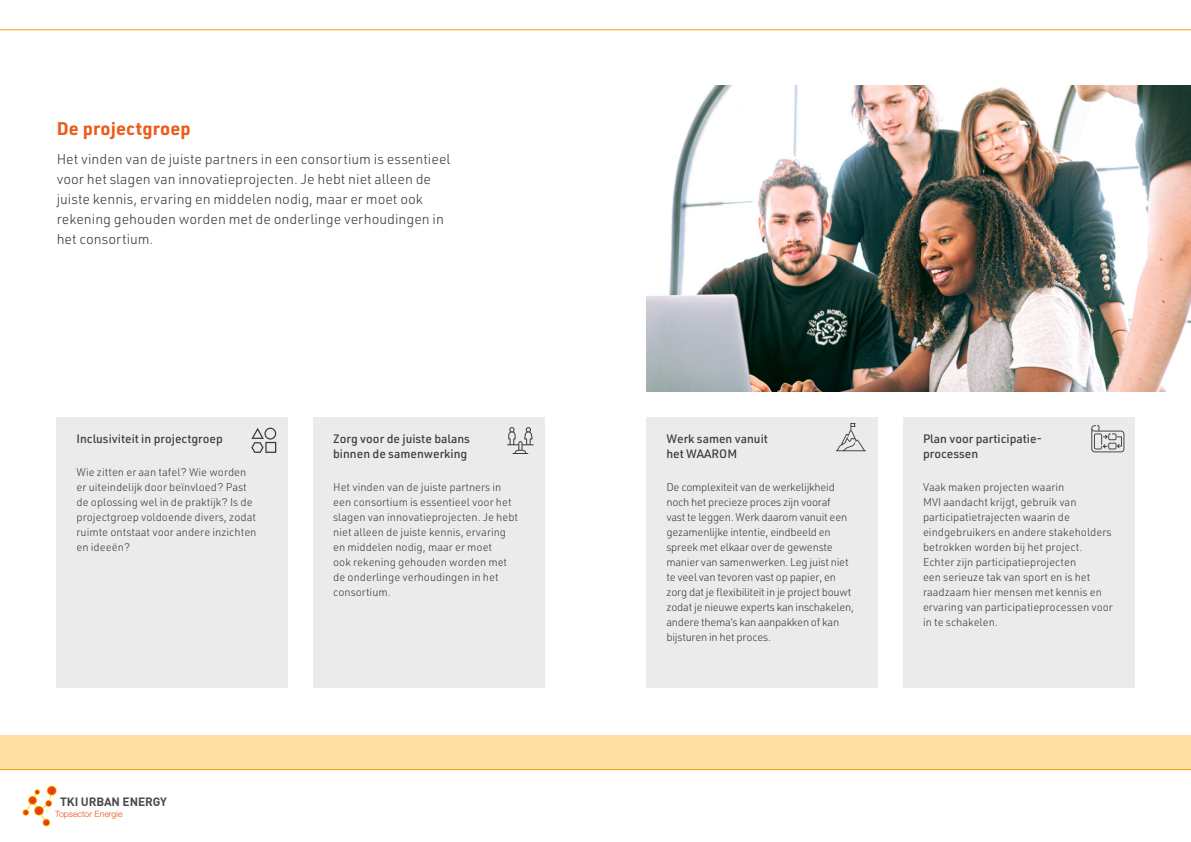
<style>
.page{position:relative;width:1191px;height:842px;background:#fff}
.page>*{position:absolute;margin:0;border:0;box-sizing:border-box;transform-origin:0 0}
.t1{font:700 18px "URWDIN";letter-spacing:.01em;color:#e95e1d}
.t2{font:300 14px/20px "URWDIN";color:#3c3c3c}
.t3{font:500 12px/15px "URWDIN";color:#3c3c3c}
.t4{font:700 11.9px "DINOT";letter-spacing:-.01em;color:#4a4a49}
.t5{font:300 11px/15px "URWDIN";color:#3c3c3c}
.t6{font:300 11px/15px "URWDIN";letter-spacing:-.02em;color:#3c3c3c}
.t7{font:300 8.7px "Helvetica Neue LT Std";color:#e94e1b}
</style>
<div class="page">
<div style="left:646px;top:417px;width:231px;height:270px;background:#ebebeb"></div>
<div style="left:903px;top:417px;width:231px;height:270px;background:#ebebeb"></div>
<div style="left:57px;top:417px;width:231px;height:270px;background:#ebebeb"></div>
<div style="left:313px;top:417px;width:231px;height:270px;background:#ebebeb"></div>
<img style="left:646px;top:85px;width:545px;height:307px">
<svg style="left:251px;top:428px;width:25px;height:25px"></svg>
<svg style="left:507px;top:427px;width:26px;height:27px"></svg>
<svg style="left:835px;top:423px;width:31px;height:28px"></svg>
<svg style="left:1091px;top:425px;width:33px;height:27px"></svg>
<div style="left:0;top:736px;width:1191px;height:33px;background:#ffdea3"></div>
<hr style="left:0;top:29px;width:1191px;height:1px;background:#ff9600">
<svg style="left:0;top:769px;width:1191px;height:58px"></svg>
<svg style="left:23px;top:786px;width:33px;height:40px"></svg>
<h1 class="t1" style="left:57px;top:116px;width:135px">De projectgroep</h1>
<p class="t2" style="left:57px;top:148px;width:395px">Het vinden van de juiste partners in een consortium is essentieel voor het slagen van innovatieprojecten. Je hebt niet alleen de juiste kennis, ervaring en middelen nodig, maar er moet ook rekening gehouden worden met de onderlinge verhoudingen in het consortium.</p>
<p class="t3" style="left:77px;top:430px;width:148px">Inclusiviteit in projectgroep</p>
<p class="t5" style="left:77px;top:464px;width:181px">Wie zitten er aan tafel? Wie worden er uiteindelijk door beïnvloed? Past de oplossing wel in de praktijk? Is de projectgroep voldoende divers, zodat ruimte ontstaat voor andere inzichten en ideeën?</p>
<p class="t3" style="left:333px;top:430px;width:138px">Zorg voor de juiste balans binnen de samenwerking</p>
<p class="t5" style="left:333px;top:479px;width:186px">Het vinden van de juiste partners in een consortium is essentieel voor het slagen van innovatieprojecten. Je hebt niet alleen de juiste kennis, ervaring en middelen nodig, maar er moet<br>ook rekening gehouden worden met de onderlinge verhoudingen in het consortium.</p>
<p class="t4" style="left:60px;top:794px;width:108px">TKI URBAN ENERGY</p>
<p class="t7" style="left:55px;top:808px;width:69px">Topsector Energie</p>
<p class="t3" style="left:666px;top:430px;width:103px">Werk samen vanuit het WAAROM</p>
<p class="t6" style="left:666px;top:479px;width:189px">De complexiteit van de werkelijkheid noch het precieze proces zijn vooraf<br>vast te leggen. Werk daarom vanuit een gezamenlijke intentie, eindbeeld en spreek met elkaar over de gewenste manier van samenwerken. Leg juist niet te veel van tevoren vast op papier, en zorg dat je flexibiliteit in je project bouwt zodat je nieuwe experts kan inschakelen, andere thema’s kan aanpakken of kan bijsturen in het proces.</p>
<p class="t3" style="left:923px;top:430px;width:121px">Plan voor participatie&shy;processen</p>
<p class="t5" style="left:923px;top:479px;width:191px">Vaak maken projecten waarin<br>MVI aandacht krijgt, gebruik van participatietrajecten waarin de eindgebruikers en andere stakeholders betrokken worden bij het project.<br>Echter zijn participatieprojecten<br>een serieuze tak van sport en is het raadzaam hier mensen met kennis en ervaring van participatieprocessen voor in te schakelen.</p>
</div>
